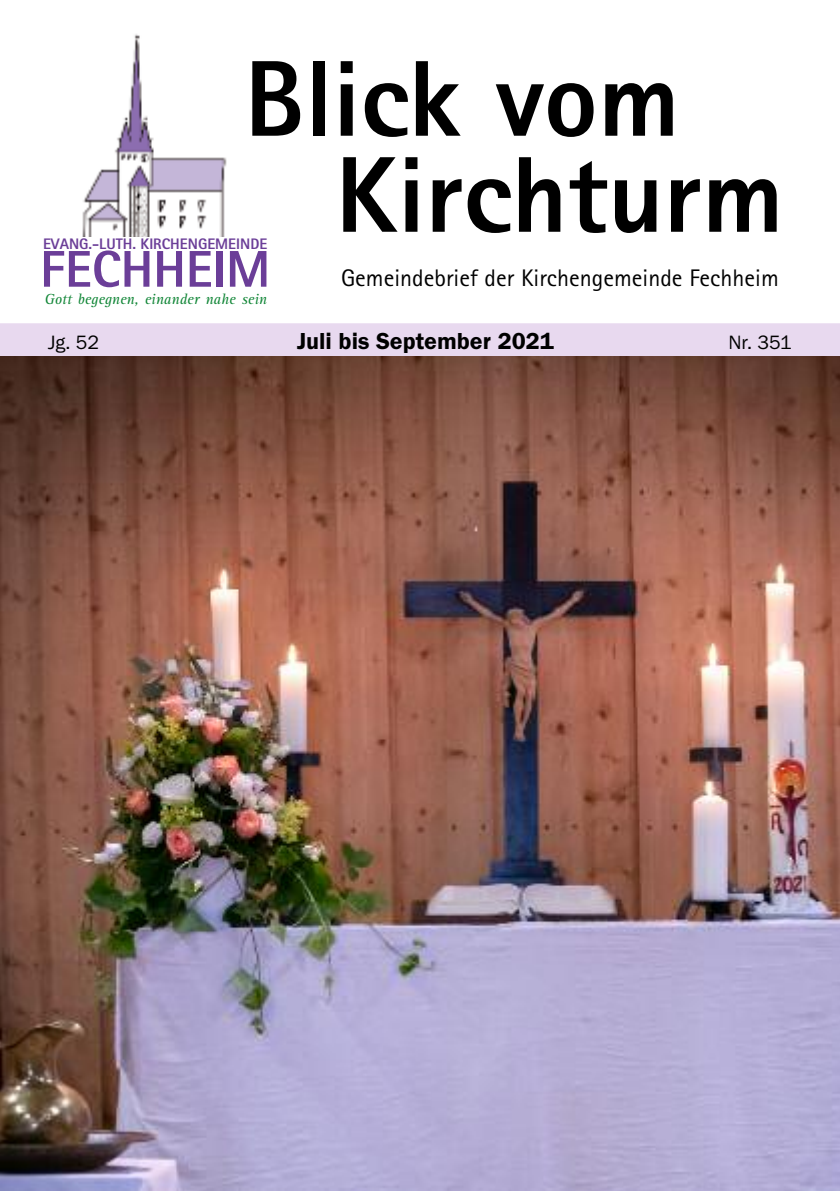
<style>
.page{position:relative;width:840px;height:1191px;background:#fff}
.page>*{position:absolute;margin:0;border:0;box-sizing:border-box;transform-origin:0 0}
.t1{font:800 108px/96px "Agfa Rotis Sans Serif";color:#000}
.t2{font:800 51.6px "Agfa Rotis Sans Serif";color:#6b3e98}
.t3{font:24px "Agfa Rotis Sans Serif";color:#000}
.t4{font:600 24px "Franklin Gothic";color:#000}
.t5{font:20px "Franklin Gothic";color:#000}
.t6{font:italic 15.2px "Agfa Rotis Serif";color:#118637}
.t7{font:800 15.2px "Agfa Rotis Sans Serif";color:#6b3e98}
</style>
<div class="page">
<div style="left:0;top:323px;width:839px;height:36px;background:#e8d9ef"></div>
<img style="left:0;top:357px;width:839px;height:834px">
<img style="left:82px;top:34px;width:145px;height:203px">
<h1 class="t1" style="left:335px;top:50px;width:450px;text-indent:-91px">Blick vom<br>Kirchturm</h1>
<p class="t3" style="left:341px;top:264px;width:439px">Gemeindebrief der Kirchengemeinde Fechheim</p>
<p class="t7" style="left:43px;top:238px;width:226px">EVANG.-LUTH. KIRCHENGEMEINDE</p>
<h2 class="t2" style="left:40px;top:251px;width:231px">FECHHEIM</h2>
<p class="t6" style="left:45px;top:289px;width:224px">Gott begegnen, einander nahe sein</p>
<p class="t5" style="left:48px;top:330px;width:53px">Jg. 52</p>
<p class="t4" style="left:297px;top:327px;width:258px">Juli bis September 2021</p>
<p class="t5" style="left:728px;top:330px;width:65px">Nr. 351</p>
</div>
